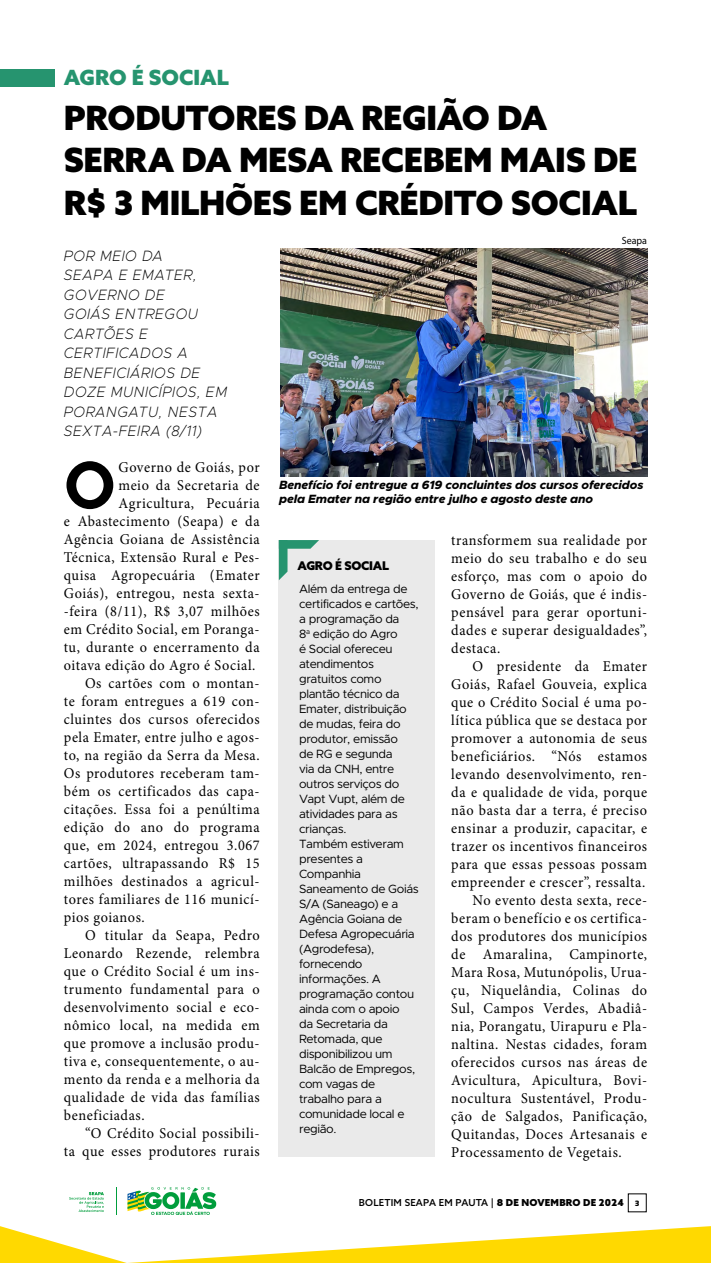
<style>
.page{position:relative;width:711px;height:1263px;background:#fff}
.page>*{position:absolute;margin:0;border:0;box-sizing:border-box;transform-origin:0 0}
.t1{font:700 67.35px "Metropolis";color:#000;scale:.95 1}
.t2{font:900 33.45px/42.3px "Azo Sans";letter-spacing:-.01em;color:#000}
.t3{font:900 21px "Azo Sans";color:#26946f}
.t4{font:15px/18px "Minion Pro";letter-spacing:.04em;color:#000;text-align:justify;scale:.95 1}
.t5{font:italic 200 15px/19.5px "Metropolis";letter-spacing:.04em;color:#000;scale:.95 1}
.t6{font:12px/15px "Metropolis";letter-spacing:-.03em;color:#000}
.t7{font:italic 800 12px/13.5px "Metropolis";letter-spacing:-.01em;color:#000}
.t8{font:900 12px "Azo Sans";letter-spacing:-.02em;color:#000}
.t9{font:10.5px "Myriad Pro";color:#000;scale:.95 1}
.t10{font:500 9.6px "Azo Sans";letter-spacing:.02em;color:#000}
.s1{font-weight:900}
.s2{font-family:"Neo Sans Pro";font-weight:900;font-size:7.2px}
</style>
<div class="page">
<svg style="left:127px;top:1187px;width:89px;height:28px"></svg>
<svg style="left:116px;top:1187px;width:1px;height:28px"></svg>
<svg style="left:69px;top:1192px;width:35px;height:20px"></svg>
<svg style="left:0;top:1226px;width:710px;height:37px"></svg>
<div style="left:0;top:69px;width:54px;height:18px;background:#26946f"></div>
<img style="left:280px;top:249px;width:366px;height:227px">
<div style="left:279px;top:540px;width:155px;height:617px;background:#eaeaea"></div>
<svg style="left:279px;top:540px;width:40px;height:40px"></svg>
<h3 class="t3" style="left:64px;top:63px;width:166px">AGRO É SOCIAL</h3>
<h2 class="t2" style="left:64px;top:96px;width:574px">PRODUTORES DA REGIÃO DA<br>SERRA DA MESA RECEBEM MAIS DE<br>R$ 3 MILHÕES EM CRÉDITO SOCIAL</h2>
<p class="t5" style="left:64px;top:246px;width:173px">POR MEIO DA<br>SEAPA E EMATER,<br>GOVERNO DE<br>GOIÁS ENTREGOU<br>CARTÕES E<br>CERTIFICADOS A<br>BENEFICIÁRIOS DE<br>DOZE MUNICÍPIOS, EM<br>PORANGATU, NESTA<br>SEXTA-FEIRA (8/11)</p>
<h1 class="t1" style="left:64px;top:442px;width:56px">O</h1>
<p class="t4" style="left:118px;top:459px;width:150px">Governo de Goiás, por</p>
<p class="t4" style="left:118px;top:477px;width:150px">meio da Secretaria de</p>
<p class="t4" style="left:118px;top:495px;width:150px">Agricultura, Pecuária</p>
<p class="t4" style="left:64px;top:513px;width:207px">e Abastecimento (Seapa) e da</p>
<p class="t4" style="left:64px;top:531px;width:207px">Agência Goiana de Assistência</p>
<p class="t4" style="left:64px;top:549px;width:207px">Técnica, Extensão Rural e Pes-</p>
<p class="t4" style="left:64px;top:567px;width:207px">quisa Agropecuária (Emater</p>
<p class="t4" style="left:64px;top:585px;width:207px">Goiás), entregou, nesta sexta-</p>
<p class="t4" style="left:64px;top:603px;width:207px">-feira (8/11), R$ 3,07 milhões</p>
<p class="t4" style="left:64px;top:621px;width:207px">em Crédito Social, em Poranga-</p>
<p class="t4" style="left:64px;top:639px;width:207px">tu, durante o encerramento da</p>
<p class="t4" style="left:64px;top:657px;width:203px">oitava edição do Agro é Social.</p>
<p class="t4" style="left:85px;top:675px;width:185px">Os cartões com o montan-</p>
<p class="t4" style="left:64px;top:693px;width:207px">te foram entregues a 619 con-</p>
<p class="t4" style="left:64px;top:711px;width:207px">cluintes dos cursos oferecidos</p>
<p class="t4" style="left:64px;top:729px;width:207px">pela Emater, entre julho e agos-</p>
<p class="t4" style="left:64px;top:747px;width:207px">to, na região da Serra da Mesa.</p>
<p class="t4" style="left:64px;top:765px;width:207px">Os produtores receberam tam-</p>
<p class="t4" style="left:64px;top:783px;width:207px">bém os certificados das capa-</p>
<p class="t4" style="left:64px;top:801px;width:207px">citações. Essa foi a penúltima</p>
<p class="t4" style="left:64px;top:819px;width:207px">edição do ano do programa</p>
<p class="t4" style="left:64px;top:837px;width:207px">que, em 2024, entregou 3.067</p>
<p class="t4" style="left:64px;top:855px;width:207px">cartões, ultrapassando R$ 15</p>
<p class="t4" style="left:64px;top:873px;width:207px">milhões destinados a agricul-</p>
<p class="t4" style="left:64px;top:891px;width:207px">tores familiares de 116 municí-</p>
<p class="t4" style="left:64px;top:909px;width:87px">pios goianos.</p>
<p class="t4" style="left:85px;top:927px;width:185px">O titular da Seapa, Pedro</p>
<p class="t4" style="left:64px;top:945px;width:207px">Leonardo Rezende, relembra</p>
<p class="t4" style="left:64px;top:963px;width:207px">que o Crédito Social é um ins-</p>
<p class="t4" style="left:64px;top:981px;width:207px">trumento fundamental para o</p>
<p class="t4" style="left:64px;top:999px;width:207px">desenvolvimento social e eco-</p>
<p class="t4" style="left:64px;top:1017px;width:207px">nômico local, na medida em</p>
<p class="t4" style="left:64px;top:1035px;width:207px">que promove a inclusão produ-</p>
<p class="t4" style="left:64px;top:1053px;width:207px">tiva e, consequentemente, o au-</p>
<p class="t4" style="left:64px;top:1071px;width:207px">mento da renda e a melhoria da</p>
<p class="t4" style="left:64px;top:1089px;width:207px">qualidade de vida das famílias</p>
<p class="t4" style="left:64px;top:1107px;width:86px">beneficiadas.</p>
<p class="t4" style="left:85px;top:1125px;width:185px">“O Crédito Social possibili-</p>
<p class="t4" style="left:64px;top:1143px;width:207px">ta que esses produtores rurais</p>
<p class="t9" style="left:621px;top:234px;width:28px">Seapa</p>
<p class="t7" style="left:279px;top:478px;width:365px">Benefício foi entregue a 619 concluintes dos cursos oferecidos pela Emater na região entre julho e agosto deste ano</p>
<p class="t8" style="left:297px;top:558px;width:93px">AGRO É SOCIAL</p>
<p class="t6" style="left:299px;top:581px;width:121px">Além da entrega de certificados e cartões, a programação da<br>8<sup>a</sup> edição do Agro<br>é Social ofereceu atendimentos gratuitos como plantão técnico da<br>Emater, distribuição de mudas, feira do produtor, emissão<br>de RG e segunda<br>via da CNH, entre outros serviços do<br>Vapt Vupt, além de atividades para as crianças.<br>Também estiveram presentes a<br>Companhia<br>Saneamento de Goiás<br>S/A (Saneago) e a<br>Agência Goiana de<br>Defesa Agropecuária (Agrodefesa), fornecendo informações. A programação contou ainda com o apoio<br>da Secretaria da<br>Retomada, que disponibilizou um<br>Balcão de Empregos, com vagas de trabalho para a comunidade local e região.</p>
<p class="t4" style="left:451px;top:531px;width:207px">transformem sua realidade por meio do seu trabalho e do seu esforço, mas com o apoio do Governo de Goiás, que é indis&shy;pensável para gerar oportuni&shy;dades e superar desigualdades”, destaca.</p>
<p class="t4" style="left:472px;top:657px;width:185px">O presidente da Emater</p>
<p class="t4" style="left:451px;top:675px;width:207px">Goiás, Rafael Gouveia, explica</p>
<p class="t4" style="left:451px;top:693px;width:207px">que o Crédito Social é uma po-</p>
<p class="t4" style="left:451px;top:711px;width:207px">lítica pública que se destaca por</p>
<p class="t4" style="left:451px;top:729px;width:207px">promover a autonomia de seus</p>
<p class="t4" style="left:451px;top:747px;width:207px">beneficiários. “Nós estamos</p>
<p class="t4" style="left:451px;top:765px;width:207px">levando desenvolvimento, ren-</p>
<p class="t4" style="left:451px;top:783px;width:207px">da e qualidade de vida, porque</p>
<p class="t4" style="left:451px;top:801px;width:207px">não basta dar a terra, é preciso</p>
<p class="t4" style="left:451px;top:819px;width:207px">ensinar a produzir, capacitar, e</p>
<p class="t4" style="left:451px;top:837px;width:207px">trazer os incentivos financeiros</p>
<p class="t4" style="left:451px;top:855px;width:207px">para que essas pessoas possam</p>
<p class="t4" style="left:451px;top:873px;width:206px">empreender e crescer”, ressalta.</p>
<p class="t4" style="left:472px;top:891px;width:185px">No evento desta sexta, rece-</p>
<p class="t4" style="left:451px;top:909px;width:207px">beram o benefício e os certifica-</p>
<p class="t4" style="left:451px;top:927px;width:207px">dos produtores dos municípios</p>
<p class="t4" style="left:451px;top:945px;width:207px">de Amaralina, Campinorte,</p>
<p class="t4" style="left:451px;top:963px;width:207px">Mara Rosa, Mutunópolis, Urua-</p>
<p class="t4" style="left:451px;top:981px;width:207px">çu, Niquelândia, Colinas do</p>
<p class="t4" style="left:451px;top:999px;width:207px">Sul, Campos Verdes, Abadiâ-</p>
<p class="t4" style="left:451px;top:1017px;width:207px">nia, Porangatu, Uirapuru e Pla-</p>
<p class="t4" style="left:451px;top:1035px;width:207px">naltina. Nestas cidades, foram</p>
<p class="t4" style="left:451px;top:1053px;width:207px">oferecidos cursos nas áreas de</p>
<p class="t4" style="left:451px;top:1071px;width:207px">Avicultura, Apicultura, Bovi-</p>
<p class="t4" style="left:451px;top:1089px;width:207px">nocultura Sustentável, Produ-</p>
<p class="t4" style="left:451px;top:1107px;width:207px">ção de Salgados, Panificação,</p>
<p class="t4" style="left:451px;top:1125px;width:207px">Quitandas, Doces Artesanais e</p>
<p class="t4" style="left:451px;top:1143px;width:181px">Processamento de Vegetais.</p>
<p class="t10" style="left:358px;top:1196px;width:282px">BOLETIM SEAPA EM PAUTA | <span class="s1">8 DE NOVEMBRO DE 2024</span> <span class="s2">3</span></p>
</div>
